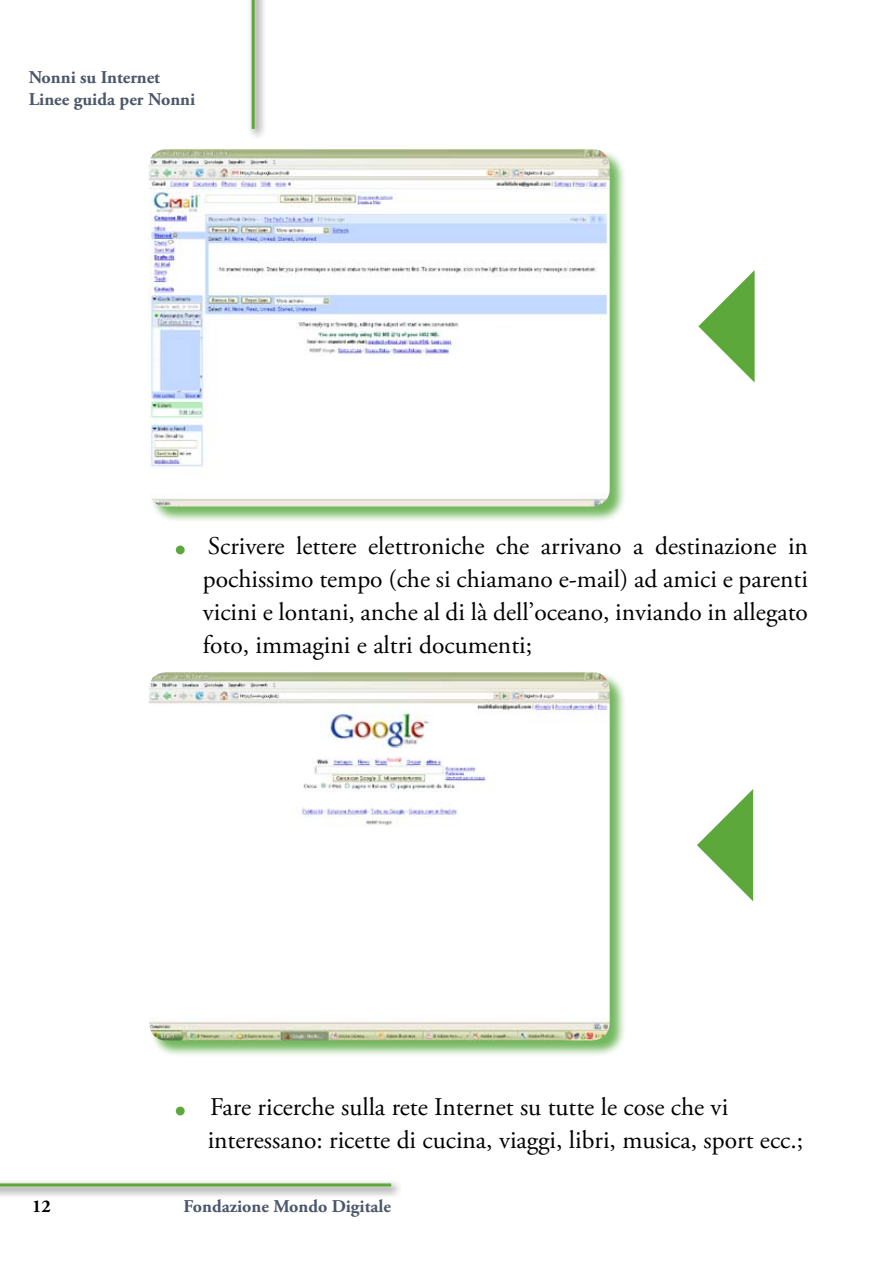
<style>
.page{position:relative;width:893px;height:1263px;background:#fff}
.page>*{position:absolute;margin:0;border:0;box-sizing:border-box;transform-origin:0 0}
.t1{font:25.5px/33px "Adobe Garamond Pro";color:#000;text-align:justify}
.t2{font:700 18px/21.6px "Adobe Garamond Pro";color:#4c576b}
.t3{font:700 18px "Adobe Garamond Pro";color:#000}
</style>
<div class="page">
<div style="left:248px;top:0;width:19px;height:141px;background:#000;opacity:.75"></div>
<hr style="left:252px;top:0;width:3px;height:129px;background:#5ca83a">
<div style="left:0;top:1179px;width:402px;height:20px;background:#000;opacity:.75"></div>
<hr style="left:0;top:1183px;width:391px;height:3px;background:#5ca83a">
<div style="left:176px;top:545px;width:9px;height:9px;background:#5ca83a;border-radius:50%"></div>
<div style="left:176px;top:1106px;width:9px;height:9px;background:#5ca83a;border-radius:50%"></div>
<div style="left:149px;top:149px;width:477px;height:374px;background:#45a12b;opacity:.75"></div>
<img style="left:149px;top:149px;width:461px;height:358px">
<div style="left:149px;top:672px;width:477px;height:385px;background:#45a12b;opacity:.75"></div>
<img style="left:149px;top:672px;width:461px;height:368px">
<p class="t2" style="left:29px;top:67px;width:168px">Nonni su Internet<br>Linee guida per Nonni</p>
<p class="t1" style="left:203px;top:531px;width:607px">Scrivere lettere elettroniche che arrivano a destinazione in pochissimo tempo (che si chiamano e-mail) ad amici e parenti vicini e lontani, anche al di là dell’oceano, inviando in allegato foto, immagini e altri documenti;</p>
<p class="t3" style="left:32px;top:1196px;width:20px">12</p>
<p class="t1" style="left:208px;top:1092px;width:597px">Fare ricerche sulla rete Internet su tutte le cose che vi interessano: ricette di cucina, viaggi, libri, musica, sport ecc.;</p>
<p class="t2" style="left:184px;top:1196px;width:209px">Fondazione Mondo Digitale</p>
</div>
